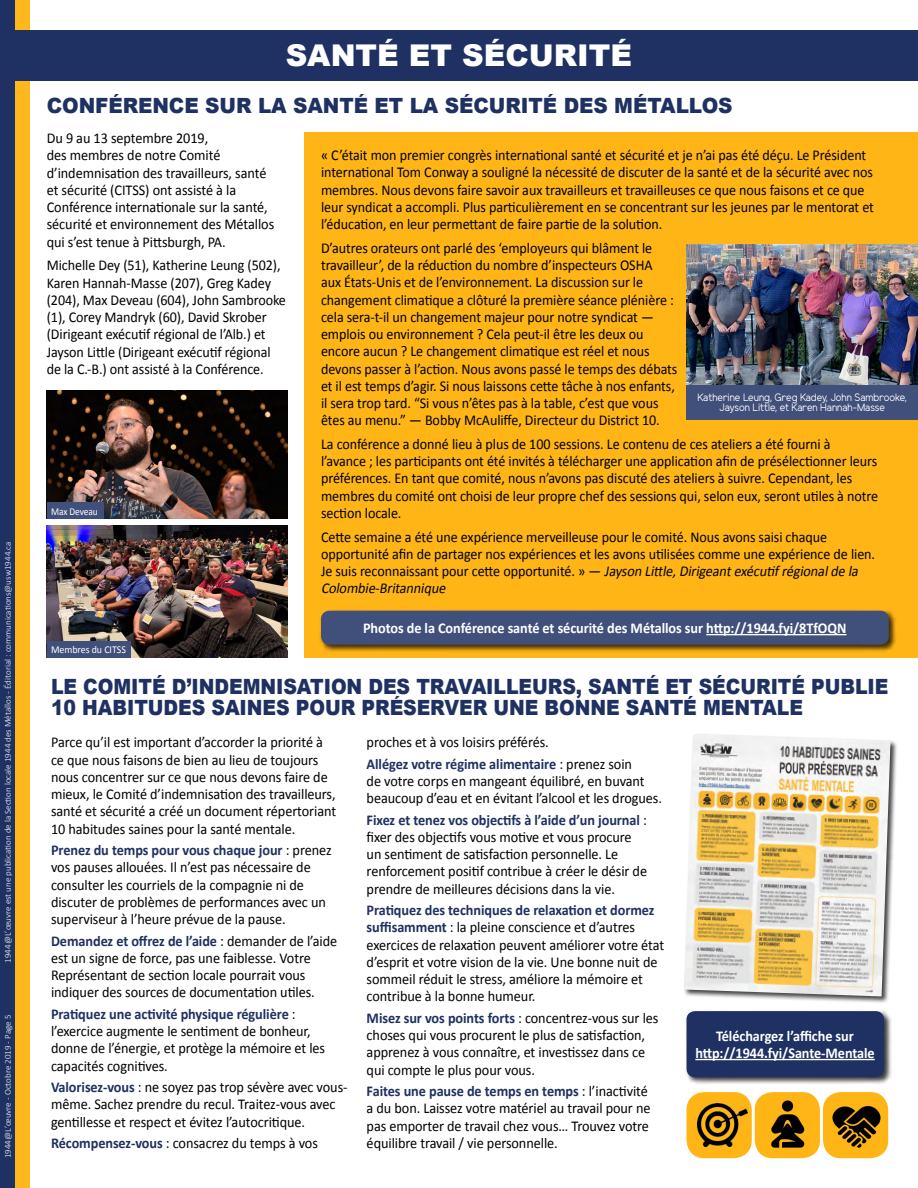
<style>
.page{position:relative;width:918px;height:1188px;background:#fff}
.page>*{position:absolute;margin:0;border:0;box-sizing:border-box;transform-origin:0 0}
.t1{font:900 30px "Arial";color:#fff}
.t2{font:900 21px/21px "Arial";letter-spacing:-.005em;color:#1f3162;scale:.9 1}
.t3{font:900 21px "Arial";letter-spacing:-.005em;color:#1f3162;scale:.95 1}
.t4{font:15px/17.2px "Calibri";letter-spacing:-.005em;color:#000;scale:.95 1}
.t5{font:15px/17.2px "Calibri";letter-spacing:-.005em;color:#000;scale:.94 1}
.t6{font:700 15px/16.8px "Calibri";letter-spacing:-.005em;color:#fff;text-align:center;scale:.95 1}
.t7{font:10.5px/10.5px "Elliot Sans";letter-spacing:-.005em;color:#fff;text-align:center;scale:.95 1}
.t8{font:10.5px "Calibri";letter-spacing:-.005em;color:#fff;scale:.95 1}
.t9{font:10.5px "Calibri";letter-spacing:-.005em;color:#fff;scale:.9 1}
.t10{font:300 9px "Calibri";color:#fff}
.s1{font-style:italic}
.s2{font-weight:700;color:#1f3162}
</style>
<div class="page">
<div style="left:304px;top:132px;width:614px;height:525px;background:#ffb515"></div>
<div style="left:15px;top:0;width:15px;height:1188px;background:#ffb71e"></div>
<div style="left:0;top:0;width:15px;height:1188px;background:#1f3162"></div>
<div style="left:0;top:30px;width:918px;height:50px;background:#1f3162"></div>
<div style="left:319px;top:609px;width:577px;height:43px;background:#000;opacity:.75"></div>
<div style="left:321px;top:611px;width:568px;height:34px;background:#41507a;border-radius:9px"></div>
<hr style="left:706px;top:634px;width:141px;height:1px;background:#fff">
<img style="left:686px;top:244px;width:232px;height:141px">
<div style="left:683px;top:733px;width:215px;height:271px;background:#000;opacity:.75"></div>
<img style="left:684px;top:734px;width:207px;height:262px">
<div style="left:685px;top:1010px;width:207px;height:75px;background:#000;opacity:.75"></div>
<div style="left:687px;top:1011px;width:197px;height:66px;background:#1f3162;border-radius:9px"></div>
<hr style="left:695px;top:1059px;width:180px;height:1px;background:#fff">
<div style="left:755px;top:1092px;width:65px;height:66px;background:#ffb515;border-radius:18px"></div>
<img style="left:755px;top:1092px;width:65px;height:60px">
<div style="left:687px;top:1092px;width:65px;height:66px;background:#ffb515;border-radius:18px"></div>
<img style="left:697px;top:1104px;width:51px;height:42px">
<div style="left:823px;top:1092px;width:65px;height:66px;background:#ffb515;border-radius:18px"></div>
<img style="left:832px;top:1106px;width:51px;height:48px">
<img style="left:47px;top:391px;width:240px;height:127px">
<div style="left:47px;top:503px;width:56px;height:16px;background:#41507a"></div>
<img style="left:47px;top:526px;width:240px;height:131px">
<div style="left:47px;top:641px;width:83px;height:16px;background:#41507a"></div>
<div style="left:686px;top:385px;width:232px;height:35px;background:#41507a"></div>
<p class="t10" style="left:2px;top:963px;width:423px;rotate:-90deg">1944@L’œuvre est une publication de la Section locale 1944 des Métallos - Éditorial : communications@usw1944.ca</p>
<p class="t10" style="left:2px;top:1158px;width:145px;rotate:-90deg">1944@L’œuvre - Octobre 2019 - Page 5</p>
<h1 class="t1" style="left:286px;top:33px;width:348px">SANTÉ ET SÉCURITÉ</h1>
<h2 class="t3" style="left:47px;top:90px;width:724px">CONFÉRENCE SUR LA SANTÉ ET LA SÉCURITÉ DES MÉTALLOS</h2>
<p class="t4" style="left:47px;top:130px;width:241px">Du 9 au 13 septembre 2019,<br>des membres de notre Comité d’indemnisation des travailleurs, santé et sécurité (CITSS) ont assisté à la Conférence internationale sur la santé, sécurité et environnement des Métallos qui s’est tenue à Pittsburgh, PA.</p>
<p class="t5" style="left:47px;top:257px;width:256px">Michelle Dey (51), Katherine Leung (502), Karen Hannah-Masse (207), Greg Kadey (204), Max Deveau (604), John Sambrooke (1), Corey Mandryk (60), David Skrober (Dirigeant exécutif régional de l’Alb.) et Jayson Little (Dirigeant exécutif régional de la C.-B.) ont assisté à la Conférence.</p>
<p class="t9" style="left:51px;top:505px;width:53px">Max Deveau</p>
<p class="t8" style="left:51px;top:643px;width:80px">Membres du CITSS</p>
<p class="t5" style="left:321px;top:147px;width:590px">« C’était mon premier congrès international santé et sécurité et je n’ai pas été déçu. Le Président international Tom Conway a souligné la nécessité de discuter de la santé et de la sécurité avec nos membres. Nous devons faire savoir aux travailleurs et travailleuses ce que nous faisons et ce que leur syndicat a accompli. Plus particulièrement en se concentrant sur les jeunes par le mentorat et l’éducation, en leur permettant de faire partie de la solution.</p>
<p class="t5" style="left:321px;top:239px;width:381px">D’autres orateurs ont parlé des ‘employeurs qui blâment le travailleur’, de la réduction du nombre d’inspecteurs OSHA<br>aux États-Unis et de l’environnement. La discussion sur le changement climatique a clôturé la première séance plénière : cela sera-t-il un changement majeur pour notre syndicat — emplois ou environnement ? Cela peut-il être les deux ou encore aucun ? Le changement climatique est réel et nous devons passer à l’action. Nous avons passé le temps des débats et il est temps d’agir. Si nous laissons cette tâche à nos enfants, il sera trop tard. “Si vous n’êtes pas à la table, c’est que vous êtes au menu.” — Bobby McAuliffe, Directeur du District 10.</p>
<p class="t5" style="left:321px;top:435px;width:594px">La conférence a donné lieu à plus de 100 sessions. Le contenu de ces ateliers a été fourni à l’avance ; les participants ont été invités à télécharger une application afin de présélectionner leurs préférences. En tant que comité, nous n’avons pas discuté des ateliers à suivre. Cependant, les membres du comité ont choisi de leur propre chef des sessions qui, selon eux, seront utiles à notre section locale.</p>
<p class="t5" style="left:321px;top:528px;width:591px">Cette semaine a été une expérience merveilleuse pour le comité. Nous avons saisi chaque opportunité afin de partager nos expériences et les avons utilisées comme une expérience de lien.<br>Je suis reconnaissant pour cette opportunité. » — <span class="s1">Jayson Little,Dirigeantexécutifrégionalde la Colombie-Britannique</span></p>
<p class="t7" style="left:697px;top:393px;width:222px">Katherine Leung, Greg Kadey, John Sambrooke,<br>Jayson Little, et Karen Hannah-Masse</p>
<p class="t6" style="left:363px;top:620px;width:510px">Photos de la Conférence santé et sécurité des Métallos sur http://1944.fyi/8TfOQN</p>
<h2 class="t2" style="left:51px;top:675px;width:932px">LE COMITÉ D’INDEMNISATION DES TRAVAILLEURS, SANTÉ ET SÉCURITÉ PUBLIE<br>10 HABITUDES SAINES POUR PRÉSERVER UNE BONNE SANTÉ MENTALE</h2>
<p class="t4" style="left:51px;top:734px;width:302px">Parce qu’il est important d’accorder la priorité à ce que nous faisons de bien au lieu de toujours nous concentrer sur ce que nous devons faire de mieux, le Comité d’indemnisation des travailleurs, santé et sécurité a créé un document répertoriant 10 habitudes saines pour la santé mentale.</p>
<p class="t4" style="left:51px;top:841px;width:297px"><span class="s2">Prenez du temps pour vous chaque jour</span> : prenez vos pauses allouées. Il n’est pas nécessaire de consulter les courriels de la compagnie ni de discuter de problèmes de performances avec un superviseur à l’heure prévue de la pause.</p>
<p class="t4" style="left:51px;top:932px;width:303px"><span class="s2">Demandez et offrez de l’aide</span> : demander de l’aide est un signe de force, pas une faiblesse. Votre Représentant de section locale pourrait vous indiquer des sources de documentation utiles.</p>
<p class="t4" style="left:51px;top:1005px;width:290px"><span class="s2">Pratiquez une activité physique régulière</span> : l’exercice augmente le sentiment de bonheur, donne de l’énergie, et protège la mémoire et les capacités cognitives.</p>
<p class="t4" style="left:51px;top:1078px;width:314px"><span class="s2">Valorisez-vous</span> : ne soyez pas trop sévère avec vous&shy;même. Sachez prendre du recul. Traitez-vous avec gentillesse et respect et évitez l’autocritique.</p>
<p class="t4" style="left:51px;top:1134px;width:282px"><span class="s2">Récompensez-vous</span> : consacrez du temps à vos</p>
<p class="t4" style="left:367px;top:732px;width:281px;line-height:21.5px">proches et à vos loisirs préférés.<br><span class="s2">Allégez votre régime alimentaire</span> : prenez soin</p>
<p class="t4" style="left:367px;top:772px;width:312px">de votre corps en mangeant équilibré, en buvant beaucoup d’eau et en évitant l’alcool et les drogues.</p>
<p class="t4" style="left:367px;top:811px;width:297px"><span class="s2">Fixez et tenez vos objectifs à l’aide d’un journal</span> : fixer des objectifs vous motive et vous procure un sentiment de satisfaction personnelle. Le renforcement positif contribue à créer le désir de prendre de meilleures décisions dans la vie.</p>
<p class="t4" style="left:367px;top:902px;width:315px"><span class="s2">Pratiquez des techniques de relaxation et dormez suffisamment</span> : la pleine conscience et d’autres exercices de relaxation peuvent améliorer votre état d’esprit et votre vision de la vie. Une bonne nuit de sommeil réduit le stress, améliore la mémoire et contribue à la bonne humeur.</p>
<p class="t4" style="left:367px;top:1009px;width:309px"><span class="s2">Misez sur vos points forts</span> : concentrez-vous sur les choses qui vous procurent le plus de satisfaction, apprenez à vous connaître, et investissez dans ce qui compte le plus pour vous.</p>
<p class="t4" style="left:367px;top:1083px;width:300px"><span class="s2">Faites une pause de temps en temps</span> : l’inactivité a du bon. Laissez votre matériel au travail pour ne pas emporter de travail chez vous… Trouvez votre équilibre travail / vie personnelle.</p>
<p class="t6" style="left:695px;top:1028px;width:190px">Téléchargez l’affiche sur http://1944.fyi/Sante-Mentale</p>
</div>
